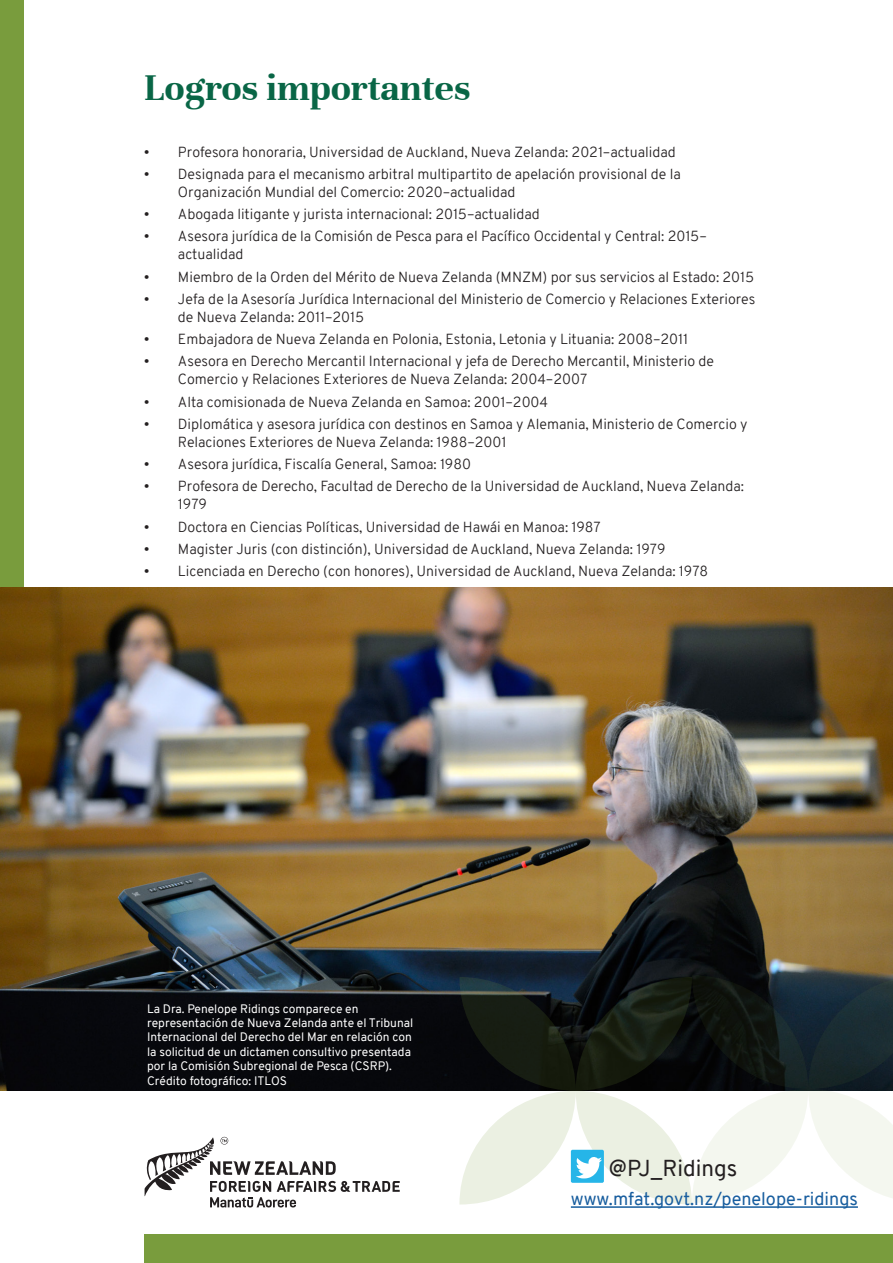
<style>
.page{position:relative;width:893px;height:1263px;background:#fff}
.page>*{position:absolute;margin:0;border:0;box-sizing:border-box;transform-origin:0 0}
.t1{font:700 40.5px "Unna";color:#096646}
.t2{font:22.5px "Overpass";color:#231f20}
.t3{font:18px "Overpass";color:#175d9e}
.Paragraph_Style_3{font:300 14.25px/18px "Overpass";color:#231f20}
.t4{font:12px/14.4px "Overpass";color:#fff}
</style>
<div class="page">
<div style="left:0;top:0;width:23px;height:589px;background:#799c3d"></div>
<img style="left:0;top:587px;width:893px;height:504px">
<svg style="left:692px;top:975px;width:201px;height:228px"></svg>
<div style="left:145px;top:1235px;width:748px;height:28px;background:#799c3d"></div>
<svg style="left:145px;top:1137px;width:255px;height:70px"></svg>
<svg style="left:459px;top:977px;width:233px;height:227px"></svg>
<div style="left:571px;top:1150px;width:33px;height:33px;background:#26b5e8;border-radius:2px"></div>
<svg style="left:576px;top:1157px;width:26px;height:21px"></svg>
<hr style="left:571px;top:1206px;width:287px;height:2px;background:#175d9e">
<p class="t1" style="left:144px;top:65px;width:328px">Logros importantes</p>
<p class="Paragraph_Style_3" style="left:144px;top:143px;width:533px">• Profesora honoraria, Universidad de Auckland, Nueva Zelanda: 2021–actualidad</p>
<p class="Paragraph_Style_3" style="left:178px;top:165px;width:504px;text-indent:-34px">• Designada para el mecanismo arbitral multipartito de apelación provisional de la<br>Organización Mundial del Comercio: 2020–actualidad</p>
<p class="Paragraph_Style_3" style="left:144px;top:205px;width:397px">• Abogada litigante y jurista internacional: 2015–actualidad</p>
<p class="Paragraph_Style_3" style="left:178px;top:228px;width:530px;text-indent:-34px">• Asesora jurídica de la Comisión de Pesca para el Pacífico Occidental y Central: 2015– actualidad</p>
<p class="Paragraph_Style_3" style="left:144px;top:268px;width:612px">• Miembro de la Orden del Mérito de Nueva Zelanda (MNZM) por sus servicios al Estado: 2015</p>
<p class="Paragraph_Style_3" style="left:178px;top:290px;width:579px;text-indent:-34px">• Jefa de la Asesoría Jurídica Internacional del Ministerio de Comercio y Relaciones Exteriores de Nueva Zelanda: 2011–2015</p>
<p class="Paragraph_Style_3" style="left:144px;top:330px;width:545px">• Embajadora de Nueva Zelanda en Polonia, Estonia, Letonia y Lituania: 2008–2011</p>
<p class="Paragraph_Style_3" style="left:178px;top:353px;width:538px;text-indent:-34px">• Asesora en Derecho Mercantil Internacional y jefa de Derecho Mercantil, Ministerio de<br>Comercio y Relaciones Exteriores de Nueva Zelanda: 2004–2007</p>
<p class="Paragraph_Style_3" style="left:144px;top:393px;width:406px">• Alta comisionada de Nueva Zelanda en Samoa: 2001–2004</p>
<p class="Paragraph_Style_3" style="left:178px;top:415px;width:571px;text-indent:-34px">• Diplomática y asesora jurídica con destinos en Samoa y Alemania, Ministerio de Comercio y<br>Relaciones Exteriores de Nueva Zelanda: 1988–2001</p>
<p class="Paragraph_Style_3" style="left:144px;top:455px;width:329px">• Asesora jurídica, Fiscalía General, Samoa: 1980</p>
<p class="Paragraph_Style_3" style="left:178px;top:478px;width:568px;text-indent:-34px">• Profesora de Derecho, Facultad de Derecho de la Universidad de Auckland, Nueva Zelanda:<br>1979</p>
<p class="Paragraph_Style_3" style="left:144px;top:518px;width:458px">• Doctora en Ciencias Políticas, Universidad de Hawái en Manoa: 1987</p>
<p class="Paragraph_Style_3" style="left:144px;top:540px;width:523px">• Magister Juris (con distinción), Universidad de Auckland, Nueva Zelanda: 1979</p>
<p class="Paragraph_Style_3" style="left:144px;top:562px;width:566px">• Licenciada en Derecho (con honores), Universidad de Auckland, Nueva Zelanda: 1978</p>
<p class="t4" style="left:147px;top:1001px;width:268px">La Dra. Penelope Ridings comparece en representación de Nueva Zelanda ante el Tribunal Internacional del Derecho del Mar en relación con la solicitud de un dictamen consultivo presentada por la Comisión Subregional de Pesca (CSRP).<br>Crédito fotográfico: ITLOS</p>
<p class="t2" style="left:609px;top:1152px;width:130px">@PJ_Ridings</p>
<p class="t3" style="left:571px;top:1185px;width:289px">www.mfat.govt.nz/penelope-ridings</p>
</div>
